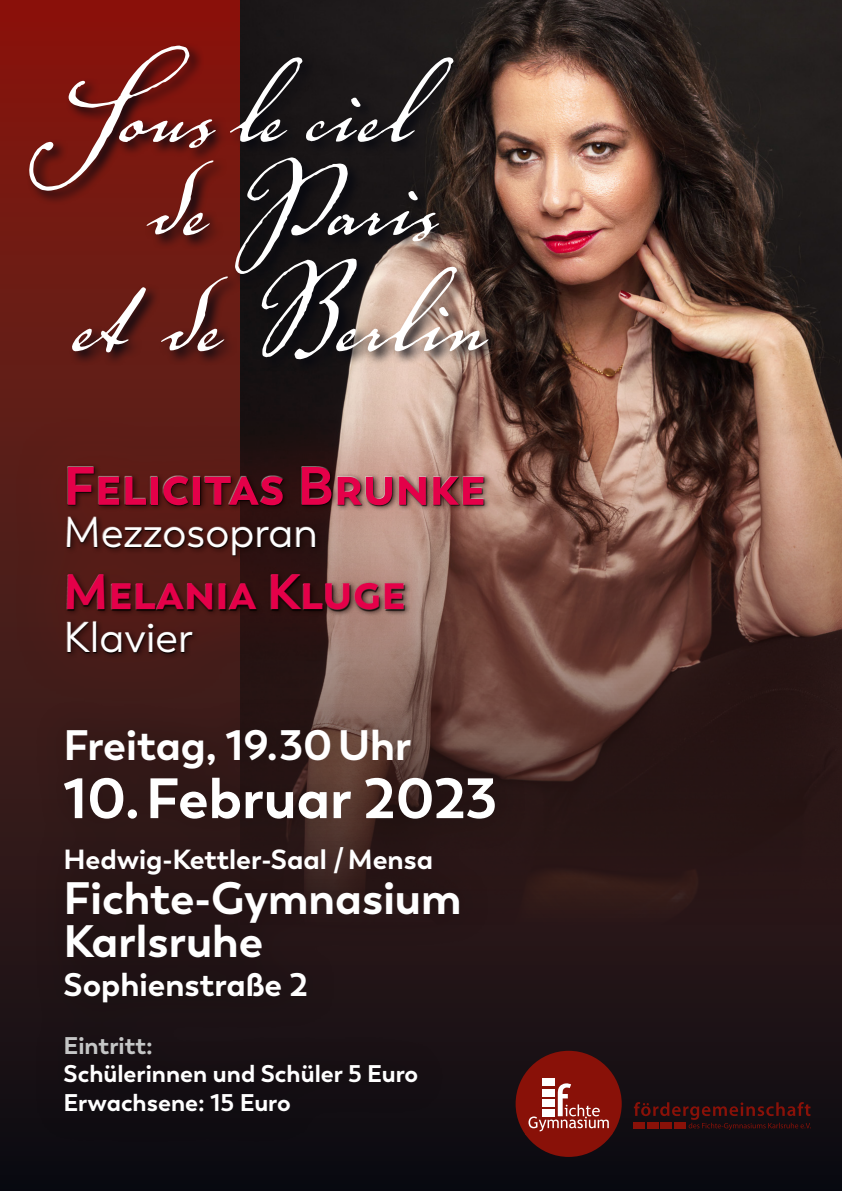
<style>
.page{position:relative;width:842px;height:1191px;background:#fff}
.page>*{position:absolute;margin:0;border:0;box-sizing:border-box;transform-origin:0 0}
.Einf__Abs{font:165.5px "Voluta Script Pro";color:#fff}
.Einf__Abs-2{font:700 56.6px "Trenda";color:#fff}
.t1{font:700 53.7px "Trenda";color:#e40049}
.t2{font:700 49.5px "Trenda";color:#e40049}
.Einf__Abs-3{font:700 45.3px/42.4px "Trenda";color:#fff}
.t3{font:42.4px "Trenda";color:#fff}
.Einf__Abs-4{font:700 42.4px "Trenda";color:#fff}
.Einf__Abs-5{font:700 32.5px "Trenda";color:#fff}
.Einf__Abs-6{font:700 27.6px "Trenda";letter-spacing:-.005em;color:#fff}
.Einf__Abs-7{font:700 24px "Trenda";color:#fff}
.Einf__Abs-8{font:700 24px "Trenda";color:#c5c6c6}
</style>
<div class="page">
<div style="left:0;top:0;width:842px;height:1191px;background:linear-gradient(to bottom,#8b1d12,#0a1419)"></div>
<img style="left:241px;top:0;width:601px;height:962px">
<div style="left:516px;top:1050px;width:106px;height:106px;background:#891108;border-radius:50%"></div>
<svg style="left:529px;top:1078px;width:80px;height:54px"></svg>
<svg style="left:634px;top:1102px;width:177px;height:28px;background:#320e0f"></svg>
<svg style="left:26px;top:43px;width:477px;height:331px;background:#4f241f"></svg>
<div style="left:12px;top:413px;width:524px;height:293px;background:#8a100a;opacity:.73"></div>
<div style="left:67px;top:467px;width:418px;height:186px;background:#000;opacity:.75"></div>
<div style="left:31px;top:695px;width:498px;height:451px;background:#000;opacity:.45"></div>
<p class="Einf__Abs" style="left:40px;top:-14px;width:375px">Sous le ciel</p>
<p class="Einf__Abs" style="left:148px;top:80px;width:290px">de Paris</p>
<p class="Einf__Abs" style="left:70px;top:196px;width:419px">et de Berlin</p>
<h3 class="t1" style="left:64px;top:452px;width:424px">Felicitas Brunke</h3>
<h3 class="t3" style="left:64px;top:508px;width:256px">Mezzosopran</h3>
<h3 class="t2" style="left:64px;top:561px;width:344px">Melania Kluge</h3>
<h3 class="t3" style="left:64px;top:612px;width:131px">Klavier</h3>
<p class="Einf__Abs-4" style="left:64px;top:719px;width:349px">Freitag, 19.30Uhr</p>
<p class="Einf__Abs-2" style="left:64px;top:763px;width:435px">10.Februar 2023</p>
<p class="Einf__Abs-6" style="left:64px;top:842px;width:371px">Hedwig-Kettler-Saal /Mensa</p>
<p class="Einf__Abs-3" style="left:64px;top:877px;width:400px">Fichte-Gymnasium<br>Karlsruhe</p>
<p class="Einf__Abs-5" style="left:64px;top:964px;width:246px">Sophienstraße 2</p>
<p class="Einf__Abs-8" style="left:64px;top:1030px;width:91px">Eintritt:</p>
<p class="Einf__Abs-7" style="left:64px;top:1059px;width:356px">Schülerinnen und Schüler 5 Euro</p>
<p class="Einf__Abs-7" style="left:64px;top:1087px;width:229px">Erwachsene: 15 Euro</p>
</div>
